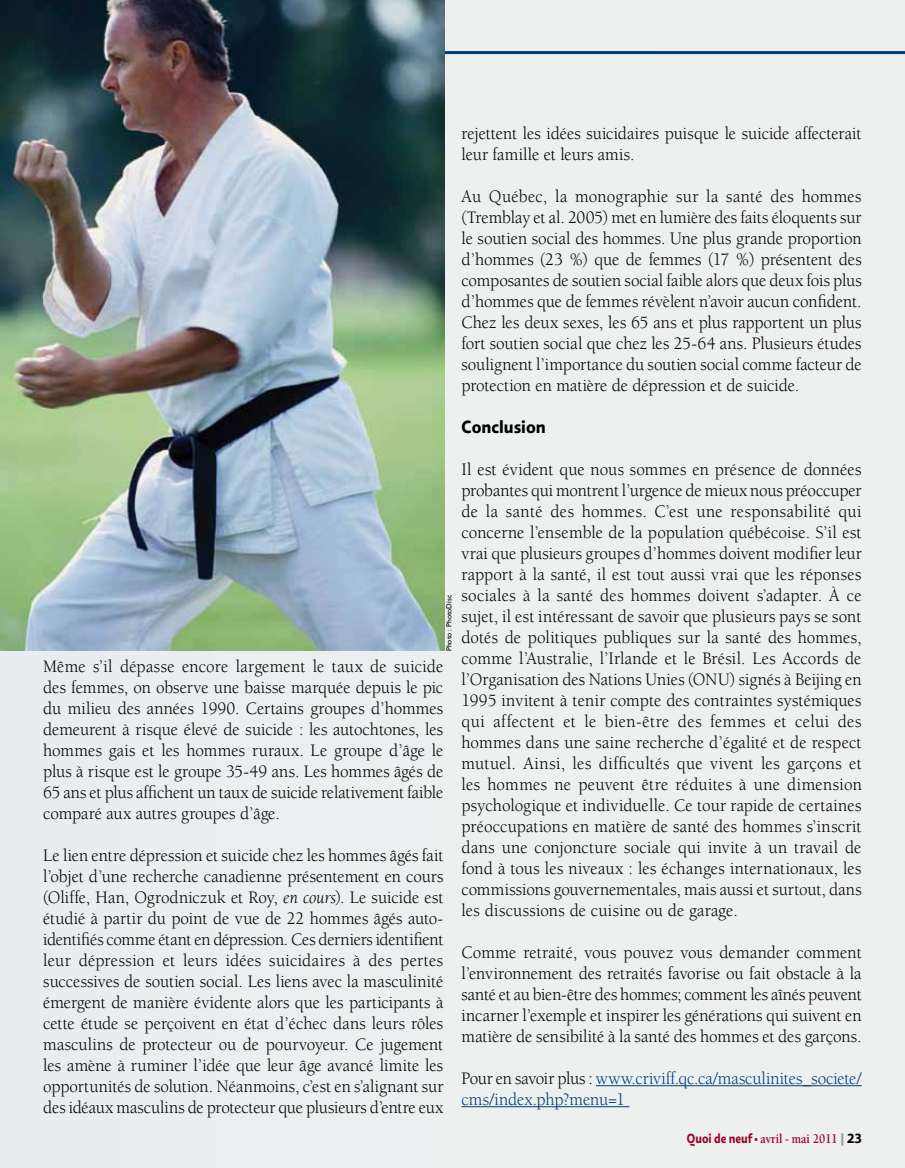
<style>
.page{position:relative;width:905px;height:1168px;background:#fff}
.page>*{position:absolute;margin:0;border:0;box-sizing:border-box;transform-origin:0 0}
.t1{font:18px/21px "Berkeley Std";letter-spacing:-.005em;color:#000;text-align:justify;scale:.95 1}
.t2{font:18px/21px "Berkeley Std";letter-spacing:-.005em;color:#003b79;scale:.95 1}
.t3{font:700 18px "Relato Sans OT";color:#000;scale:.95 1}
.t4{font:700 13.5px "Berkeley Std";color:#99042f;scale:.85 1}
.t5{font:7.5px "Gill Sans Std";color:#000}
.s1{font-style:italic}
.s2{color:#000}
.s3{font-family:"Relato Sans OT"}
.s4{font-family:"Relato Sans OT";color:#9c9e9f}
.s5{font-family:"Relato Sans OT";color:#000}
</style>
<div class="page">
<div style="left:0;top:0;width:904px;height:1168px;background:#ecf0ef"></div>
<hr style="left:0;top:51px;width:904px;height:3px;background:#003b79">
<hr style="left:596px;top:1085px;width:265px;height:1px;background:#003b79">
<hr style="left:461px;top:1106px;width:168px;height:1px;background:#003b79">
<img style="left:0;top:0;width:444px;height:650px">
<p class="t5" style="left:445px;top:651px;width:57px;rotate:-90deg">Photo : PhotoDisc</p>
<p class="t1" style="left:43px;top:656px;width:423px">Même s’il dépasse encore largement le taux de suicide des femmes, on observe une baisse marquée depuis le pic du milieu des années 1990. Certains groupes d’hommes demeurent à risque élevé de suicide : les autochtones, les hommes gais et les hommes ruraux. Le groupe d’âge le plus à risque est le groupe 35-49 ans. Les hommes âgés de 65 ans et plus affichent un taux de suicide relativement faible comparé aux autres groupes d’âge.</p>
<p class="t1" style="left:43px;top:845px;width:423px">Le lien entre dépression et suicide chez les hommes âgés fait l’objet d’une recherche canadienne présentement en cours (Oliffe, Han, Ogrodniczuk et Roy, <span class="s1">en cours</span>). Le suicide est étudié à partir du point de vue de 22 hommes âgés auto&shy;identifiés comme étant en dépression. Ces derniers identifient leur dépression et leurs idées suicidaires à des pertes successives de soutien social. Les liens avec la masculinité émergent de manière évidente alors que les participants à cette étude se perçoivent en état d’échec dans leurs rôles masculins de protecteur ou de pourvoyeur. Ce jugement les amène à ruminer l’idée que leur âge avancé limite les opportunités de solution. Néanmoins, c’est en s’alignant sur des idéaux masculins de protecteur que plusieurs d’entre eux</p>
<p class="t1" style="left:461px;top:123px;width:422px">rejettent les idées suicidaires puisque le suicide affecterait leur famille et leurs amis.</p>
<p class="t1" style="left:461px;top:186px;width:423px">Au Québec, la monographie sur la santé des hommes (Tremblay et al. 2005) met en lumière des faits éloquents sur le soutien social des hommes. Une plus grande proportion d’hommes (23 %) que de femmes (17 %) présentent des composantes de soutien social faible alors que deux fois plus d’hommes que de femmes révèlent n’avoir aucun confident.<br>Chez les deux sexes, les 65 ans et plus rapportent un plus fort soutien social que chez les 25-64 ans. Plusieurs études soulignent l’importance du soutien social comme facteur de protection en matière de dépression et de suicide.</p>
<p class="t3" style="left:461px;top:415px;width:90px">Conclusion</p>
<p class="t1" style="left:461px;top:459px;width:423px">Il est évident que nous sommes en présence de données probantes qui montrent l’urgence de mieux nous préoccuper de la santé des hommes. C’est une responsabilité qui concerne l’ensemble de la population québécoise. S’il est vrai que plusieurs groupes d’hommes doivent modifier leur rapport à la santé, il est tout aussi vrai que les réponses sociales à la santé des hommes doivent s’adapter. À ce sujet, il est intéressant de savoir que plusieurs pays se sont dotés de politiques publiques sur la santé des hommes, comme l’Australie, l’Irlande et le Brésil. Les Accords de l’Organisation des Nations Unies (ONU) signés à Beijing en 1995 invitent à tenir compte des contraintes systémiques qui affectent et le bien-être des femmes et celui des hommes dans une saine recherche d’égalité et de respect mutuel. Ainsi, les difficultés que vivent les garçons et les hommes ne peuvent être réduites à une dimension psychologique et individuelle. Ce tour rapide de certaines préoccupations en matière de santé des hommes s’inscrit dans une conjoncture sociale qui invite à un travail de fond à tous les niveaux : les échanges internationaux, les commissions gouvernementales, mais aussi et surtout, dans les discussions de cuisine ou de garage.</p>
<p class="t1" style="left:461px;top:942px;width:423px">Comme retraité, vous pouvez vous demander comment l’environnement des retraités favorise ou fait obstacle à la santé et au bien-être des hommes; comment les aînés peuvent incarner l’exemple et inspirer les générations qui suivent en matière de sensibilité à la santé des hommes et des garçons.</p>
<p class="t2" style="left:461px;top:1068px;width:423px"><span class="s2">Pour en savoir plus :</span> www.criviff.qc.ca/masculinites_societe/ cms/index.php?menu=1</p>
<p class="t4" style="left:687px;top:1132px;width:207px"><span class="s3">Quoi de neuf •</span> avril - mai 2011 <span class="s4">|</span> <span class="s5">23</span></p>
</div>
